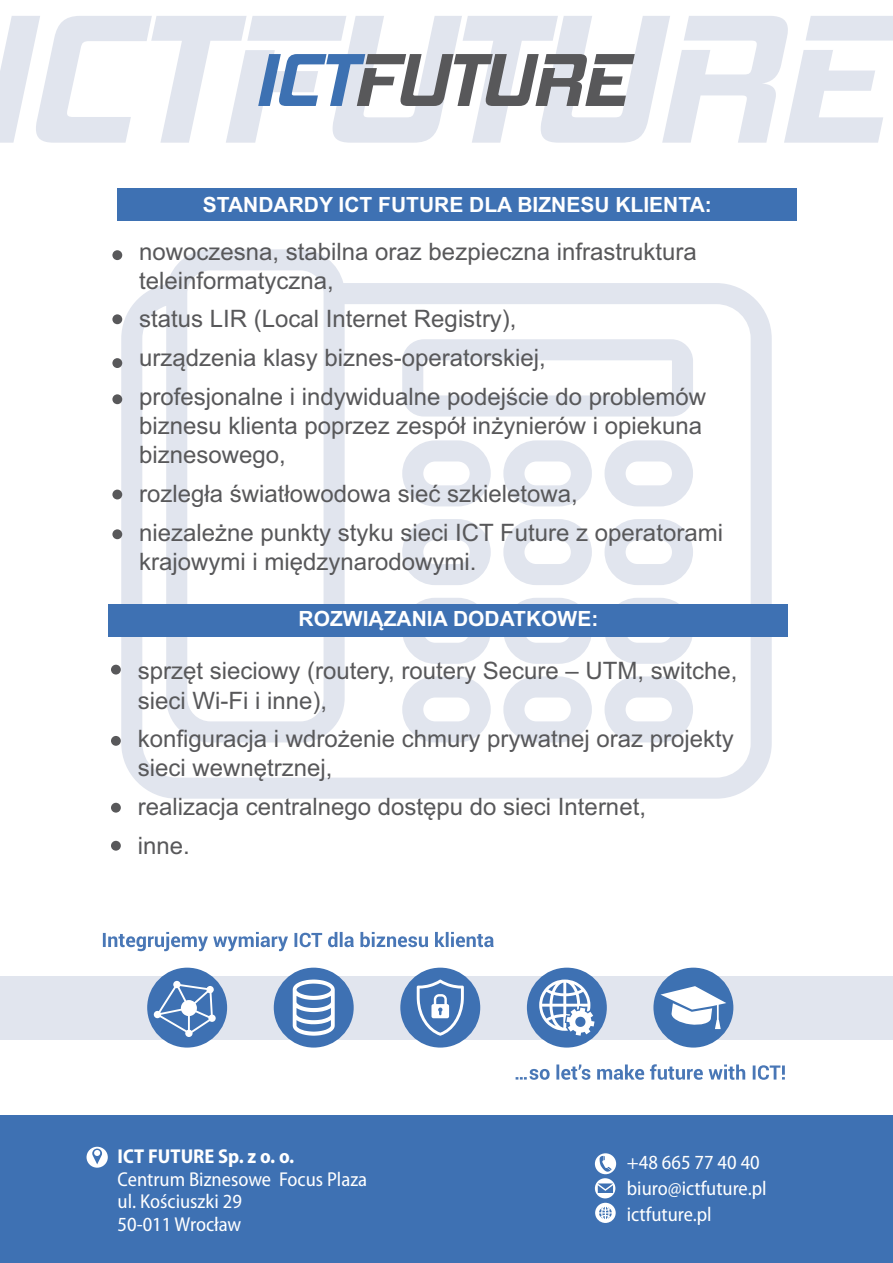
<style>
.page{position:relative;width:893px;height:1263px;background:#fff}
.page>*{position:absolute;margin:0;border:0;box-sizing:border-box;transform-origin:0 0}
.t1{font:24px/29px "Arial";color:#58585a}
.t2{font:700 21px "Arial";color:#fff}
.t3{font:semi-condensed 20.1px/25.7px "Myriad Pro";color:#fff}
.t4{font:700 semi-condensed 20.1px "Myriad Pro";color:#fff}
</style>
<div class="page">
<svg style="left:121px;top:249px;width:651px;height:550px"></svg>
<svg style="left:402px;top:339px;width:291px;height:77px"></svg>
<svg style="left:402px;top:440px;width:89px;height:66px"></svg>
<svg style="left:503px;top:440px;width:89px;height:66px"></svg>
<svg style="left:604px;top:440px;width:89px;height:66px"></svg>
<svg style="left:402px;top:519px;width:89px;height:66px"></svg>
<svg style="left:503px;top:519px;width:89px;height:66px"></svg>
<svg style="left:604px;top:519px;width:89px;height:66px"></svg>
<svg style="left:402px;top:598px;width:89px;height:66px"></svg>
<svg style="left:503px;top:598px;width:89px;height:66px"></svg>
<svg style="left:604px;top:598px;width:89px;height:66px"></svg>
<svg style="left:402px;top:676px;width:89px;height:66px"></svg>
<svg style="left:503px;top:676px;width:89px;height:66px"></svg>
<svg style="left:604px;top:676px;width:89px;height:66px"></svg>
<div style="left:0;top:976px;width:893px;height:64px;background:#e1e5ee"></div>
<div style="left:147px;top:968px;width:80px;height:79px;background:#3e71b3;border-radius:50%"></div>
<div style="left:274px;top:968px;width:80px;height:79px;background:#3e71b3;border-radius:50%"></div>
<div style="left:400px;top:968px;width:80px;height:79px;background:#3e71b3;border-radius:50%"></div>
<div style="left:527px;top:968px;width:80px;height:79px;background:#3e71b3;border-radius:50%"></div>
<div style="left:653px;top:968px;width:80px;height:79px;background:#3d71b2;border-radius:50%"></div>
<svg style="left:103px;top:932px;width:391px;height:19px"></svg>
<svg style="left:516px;top:1064px;width:269px;height:16px"></svg>
<svg style="left:154px;top:981px;width:62px;height:56px"></svg>
<svg style="left:293px;top:979px;width:42px;height:57px"></svg>
<svg style="left:417px;top:979px;width:47px;height:57px"></svg>
<svg style="left:539px;top:979px;width:55px;height:57px"></svg>
<svg style="left:660px;top:986px;width:66px;height:43px"></svg>
<div style="left:0;top:1115px;width:893px;height:148px;background:#3e71b3"></div>
<svg style="left:595px;top:1153px;width:21px;height:70px"></svg>
<div style="left:87px;top:1147px;width:21px;height:21px;background:#fff;border-radius:50%"></div>
<svg style="left:92px;top:1148px;width:10px;height:16px"></svg>
<svg style="left:0;top:16px;width:893px;height:127px"></svg>
<div style="left:112px;top:250px;width:10px;height:10px;background:#58585a;border-radius:50%"></div>
<div style="left:112px;top:314px;width:10px;height:10px;background:#58585a;border-radius:50%"></div>
<div style="left:112px;top:358px;width:10px;height:10px;background:#58585a;border-radius:50%"></div>
<div style="left:112px;top:394px;width:10px;height:10px;background:#58585a;border-radius:50%"></div>
<div style="left:112px;top:490px;width:10px;height:9px;background:#58585a;border-radius:50%"></div>
<div style="left:112px;top:529px;width:10px;height:10px;background:#58585a;border-radius:50%"></div>
<div style="left:111px;top:665px;width:10px;height:9px;background:#58585a;border-radius:50%"></div>
<div style="left:111px;top:736px;width:10px;height:10px;background:#58585a;border-radius:50%"></div>
<div style="left:111px;top:803px;width:10px;height:10px;background:#58585a;border-radius:50%"></div>
<div style="left:111px;top:841px;width:10px;height:10px;background:#58585a;border-radius:50%"></div>
<div style="left:117px;top:188px;width:679px;height:32px;background:#3e71b3"></div>
<div style="left:108px;top:604px;width:680px;height:32px;background:#3e71b3"></div>
<p class="t2" style="left:203px;top:196px;width:511px">STANDARDY ICT FUTURE DLA BIZNESU KLIENTA:</p>
<p class="t1" style="left:139px;top:239px;width:559px">nowoczesna, stabilna oraz bezpieczna infrastruktura teleinformatyczna,</p>
<p class="t1" style="left:139px;top:302px;width:568px;line-height:38.8px">status LIR (Local Internet Registry),<br>urządzenia klasy biznes-operatorskiej,<br>profesjonalne i indywidualne podejście do problemów</p>
<p class="t1" style="left:139px;top:413px;width:564px">biznesu klienta poprzez zespół inżynierów i opiekuna biznesowego,</p>
<p class="t1" style="left:139px;top:476px;width:585px;line-height:38.8px">rozległa światłowodowa sieć szkieletowa,<br>niezależne punkty styku sieci ICT Future z operatorami</p>
<p class="t1" style="left:139px;top:549px;width:339px">krajowymi i międzynarodowymi.</p>
<p class="t2" style="left:299px;top:610px;width:301px">ROZWIĄZANIA DODATKOWE:</p>
<p class="t1" style="left:138px;top:659px;width:601px">sprzęt sieciowy (routery, routery Secure – UTM, switche, sieci Wi-Fi i inne),</p>
<p class="t1" style="left:138px;top:727px;width:598px">konfiguracja i wdrożenie chmury prywatnej oraz projekty sieci wewnętrznej,</p>
<p class="t1" style="left:138px;top:790px;width:510px;line-height:38.8px">realizacja centralnego dostępu do sieci Internet, inne.</p>
<p class="t4" style="left:118px;top:1148px;width:178px">ICT FUTURE Sp. z o. o.</p>
<p class="t3" style="left:118px;top:1169px;width:251px;line-height:22.6px">Centrum Biznesowe Focus Plaza ul. Kościuszki 29<br>50-011 Wrocław</p>
<p class="t3" style="left:627px;top:1151px;width:141px">+48 665 77 40 40 biuro@ictfuture.pl ictfuture.pl</p>
</div>
